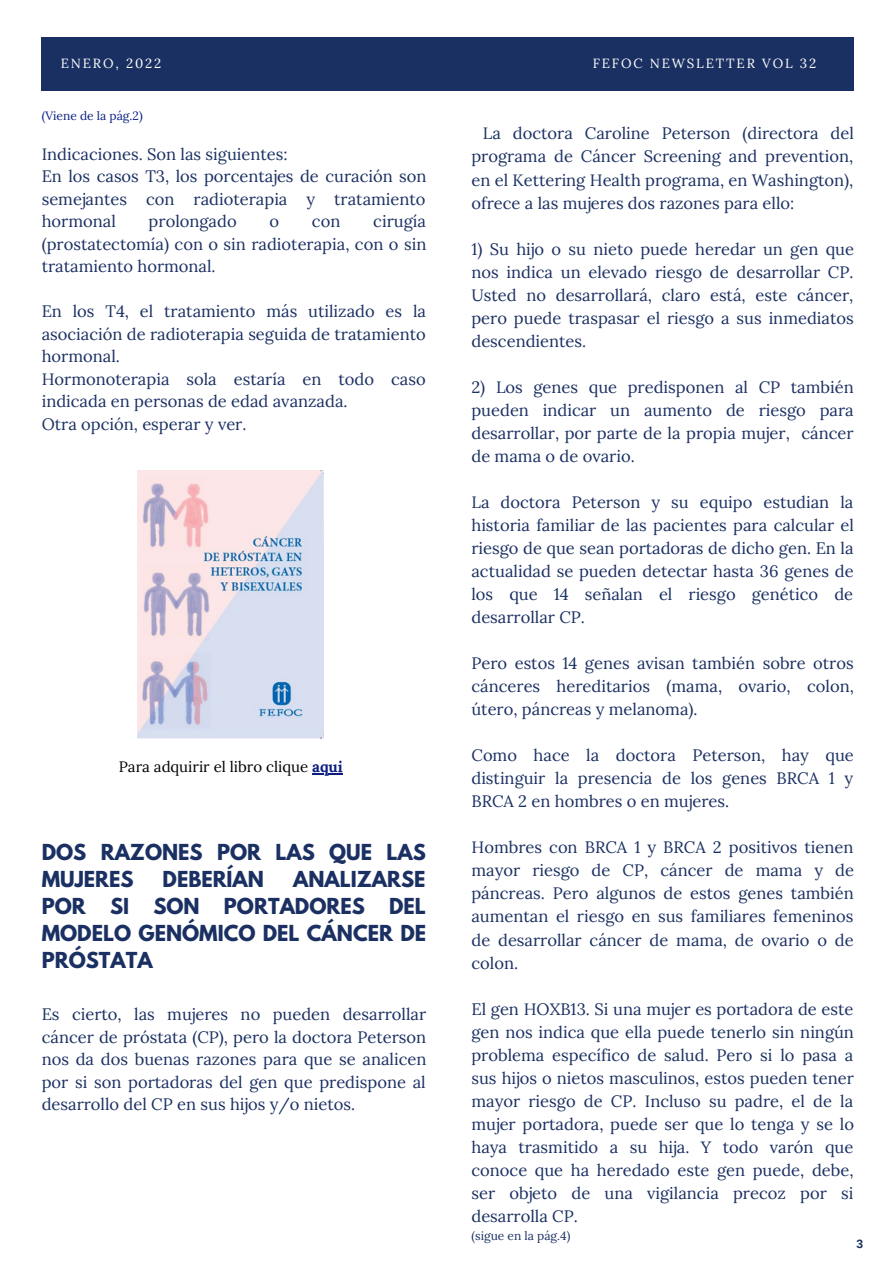
<style>
.page{position:relative;width:894px;height:1264px;background:#fff}
.page>*{position:absolute;margin:0;border:0;box-sizing:border-box;transform-origin:0 0}
.t1{font:700 19.5px/27px "League Spartan";color:#1b3062}
.t2{font:16.5px/23px "Lora";color:#1b3062;text-align:justify}
.t3{font:15px "Lora";color:#000}
.t4{font:13.2px "Lora";letter-spacing:.14em;color:#fff}
.t5{font:12px "Lora";color:#1b3062}
.t6{font:12px "Lora";color:#0b1e80}
.t7{font:700 12px "Arimo";color:#1b3062}
.s1{font-weight:700;color:#0b1e80}
</style>
<div class="page">
<div style="left:42px;top:37px;width:811px;height:53px;background:#1b3062"></div>
<img style="left:138px;top:470px;width:185px;height:268px">
<svg style="left:312px;top:773px;width:31px;height:1px"></svg>
<p class="t4" style="left:61px;top:55px;width:102px">ENERO, 2022</p>
<p class="t4" style="left:592px;top:55px;width:225px">FEFOC NEWSLETTER VOL 32</p>
<p class="t6" style="left:42px;top:108px;width:102px">(Viene de la pág.2)</p>
<p class="t2" style="left:42px;top:142px;width:247px">Indicaciones. Son las siguientes:</p>
<p class="t2" style="left:42px;top:165px;width:386px;line-height:22.5px">En los casos T3, los porcentajes de curación son semejantes con radioterapia y tratamiento hormonal</p>
<p class="t2" style="left:42px;top:210px;width:386px;line-height:22.5px;text-indent:331px">cirugía (prostatectomía) con o sin radioterapia, con o sin tratamiento hormonal.</p>
<p class="t2" style="left:42px;top:300px;width:386px;line-height:22.5px">En los T4, el tratamiento más utilizado es la asociación de radioterapia seguida de tratamiento hormonal.</p>
<p class="t2" style="left:42px;top:367px;width:385px;line-height:22.5px">Hormonoterapia sola estaría en todo caso indicada en personas de edad avanzada.</p>
<p class="t2" style="left:42px;top:412px;width:206px">Otra opción, esperar y ver.</p>
<p class="t2" style="left:149px;top:210px;width:89px">prolongado</p>
<p class="t2" style="left:269px;top:210px;width:11px">o</p>
<p class="t2" style="left:312px;top:210px;width:30px">con</p>
<p class="t3" style="left:119px;top:756px;width:225px">Para adquirir el libro clique <span class="s1">aqui</span></p>
<p class="t1" style="left:42px;top:841px;width:385px">DOS RAZONES POR LAS QUE LAS<br>MUJERES</p>
<p class="t1" style="left:162px;top:868px;width:103px">DEBERÍAN</p>
<p class="t1" style="left:42px;top:868px;width:386px;text-align:justify;text-indent:251px">ANALIZARSE POR SI SON PORTADORES DEL MODELO GENÓMICO DEL CÁNCER DE PRÓSTATA</p>
<p class="t2" style="left:42px;top:1002px;width:386px;line-height:22.5px">Es cierto, las mujeres no pueden desarrollar cáncer de próstata (CP), pero la doctora Peterson nos da dos buenas razones para que se analicen por si son portadoras del gen que predispone al desarrollo del CP en sus hijos y/o nietos.</p>
<p class="t2" style="left:471px;top:122px;width:384px;text-indent:11px">La doctora Caroline Peterson (directora del programa de Cáncer Screening and prevention, en el Kettering Health programa, en Washington), ofrece a las mujeres dos razones para ello:</p>
<p class="t2" style="left:471px;top:237px;width:384px">1) Su hijo o su nieto puede heredar un gen que nos indica un elevado riesgo de desarrollar CP.<br>Usted no desarrollará, claro está, este cáncer, pero puede traspasar el riesgo a sus inmediatos descendientes.</p>
<p class="t2" style="left:471px;top:375px;width:384px">2) Los genes que predisponen al CP también pueden indicar un aumento de riesgo para desarrollar, por parte de la propia mujer, cáncer de mama o de ovario.</p>
<p class="t2" style="left:471px;top:490px;width:384px">La doctora Peterson y su equipo estudian la historia familiar de las pacientes para calcular el riesgo de que sean portadoras de dicho gen. En la actualidad se pueden detectar hasta 36 genes de los que 14 señalan el riesgo genético de desarrollar CP.</p>
<p class="t2" style="left:471px;top:651px;width:384px">Pero estos 14 genes avisan también sobre otros cánceres hereditarios (mama, ovario, colon, útero, páncreas y melanoma).</p>
<p class="t2" style="left:471px;top:743px;width:384px">Como hace la doctora Peterson, hay que distinguir la presencia de los genes BRCA 1 y BRCA 2 en hombres o en mujeres.</p>
<p class="t2" style="left:471px;top:835px;width:384px">Hombres con BRCA 1 y BRCA 2 positivos tienen mayor riesgo de CP, cáncer de mama y de páncreas. Pero algunos de estos genes también aumentan el riesgo en sus familiares femeninos de desarrollar cáncer de mama, de ovario o de colon.</p>
<p class="t2" style="left:471px;top:997px;width:384px">El gen HOXB13. Si una mujer es portadora de este gen nos indica que ella puede tenerlo sin ningún problema específico de salud. Pero si lo pasa a sus hijos o nietos masculinos, estos pueden tener mayor riesgo de CP. Incluso su padre, el de la mujer portadora, puede ser que lo tenga y se lo haya trasmitido a su hija. Y todo varón que conoce que ha heredado este gen puede, debe, ser objeto de una vigilancia precoz por si desarrolla CP.</p>
<p class="t5" style="left:471px;top:1227px;width:100px">(sigue en la pág.4)</p>
<p class="t7" style="left:856px;top:1236px;width:8px">3</p>
</div>
